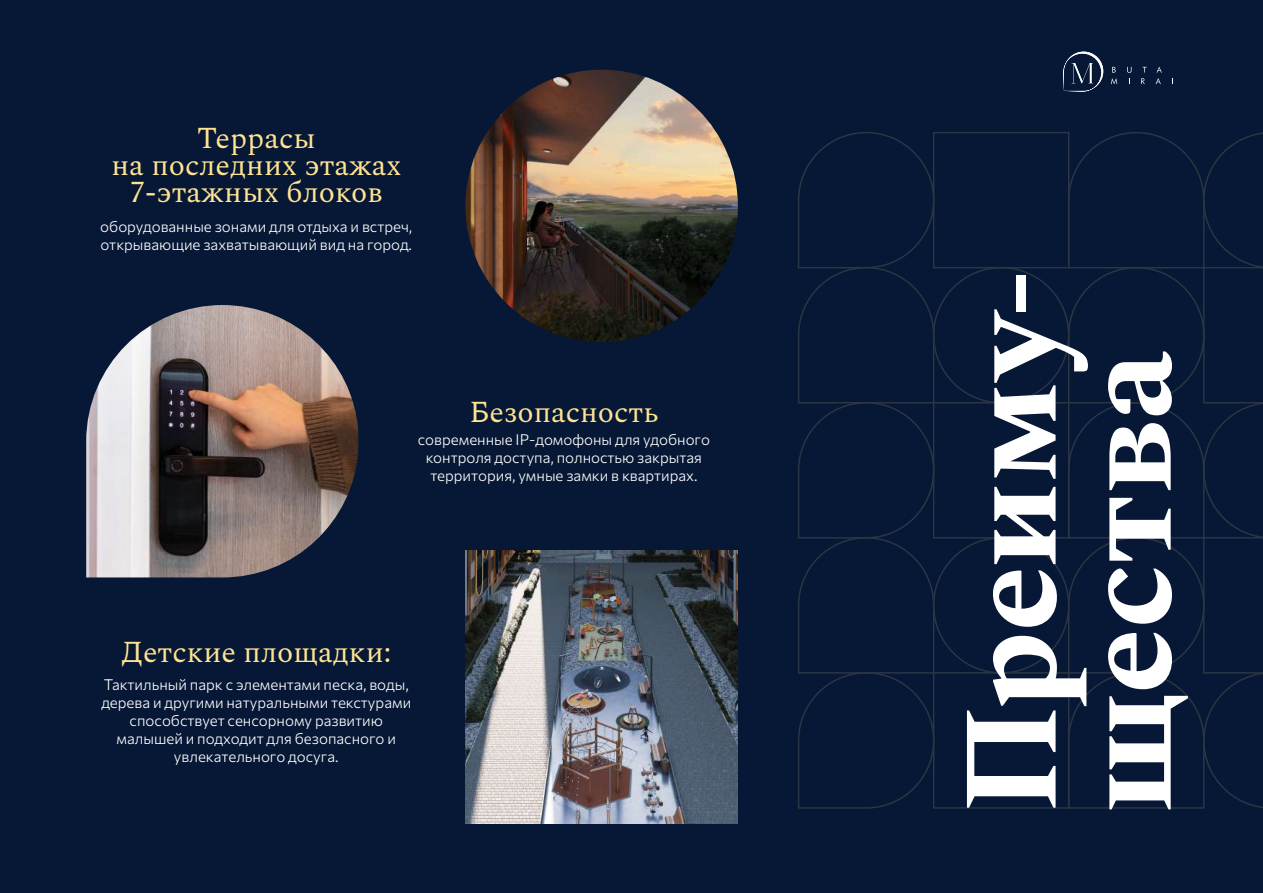
<style>
.page{position:relative;width:1263px;height:893px;background:#061835}
.page>*{position:absolute;margin:0;border:0;box-sizing:border-box;transform-origin:0 0}
.t1{font:700 134.25px/115.1px "Spectral";color:#fff}
.t2{font:30px/27px "Spectral";color:#ffe392;text-align:center}
.t3{font:100 15px/18px "Commissioner";color:#fff;text-align:center}
</style>
<div class="page">
<svg style="left:798px;top:133px;width:137px;height:676px"></svg>
<svg style="left:1067px;top:132px;width:196px;height:677px"></svg>
<img style="left:465px;top:551px;width:273px;height:272px">
<img style="left:86px;top:305px;width:272px;height:272px">
<img style="left:465px;top:70px;width:273px;height:272px;border-radius:136px">
<svg style="left:1111px;top:67px;width:6px;height:17px"></svg>
<svg style="left:1127px;top:67px;width:4px;height:17px"></svg>
<svg style="left:1141px;top:67px;width:5px;height:17px"></svg>
<svg style="left:1155px;top:67px;width:7px;height:17px"></svg>
<svg style="left:1063px;top:52px;width:40px;height:40px"></svg>
<h2 class="t2" style="left:111px;top:123px;width:291px">Террасы<br>на последних этажах<br>7-этажных блоков</h2>
<p class="t3" style="left:100px;top:217px;width:313px;text-align:left">оборудованные зонами для отдыха и встреч, открывающие захватывающий вид на город.</p>
<h2 class="t2" style="left:470px;top:396px;width:190px">Безопасность</h2>
<p class="t3" style="left:418px;top:430px;width:294px">современные IP-домофоны для удобного контроля доступа, полностью закрытая территория, умные замки в квартирах.</p>
<h2 class="t2" style="left:121px;top:636px;width:271px">Детские площадки:</h2>
<p class="t3" style="left:101px;top:674px;width:311px">Тактильный парк с элементами песка, воды, дерева и другими натуральными текстурами способствует сенсорному развитию малышей и подходит для безопасного и увлекательного досуга.</p>
<h1 class="t1" style="left:944px;top:814px;width:546px;rotate:-90deg">Преиму&shy;щества</h1>
</div>
